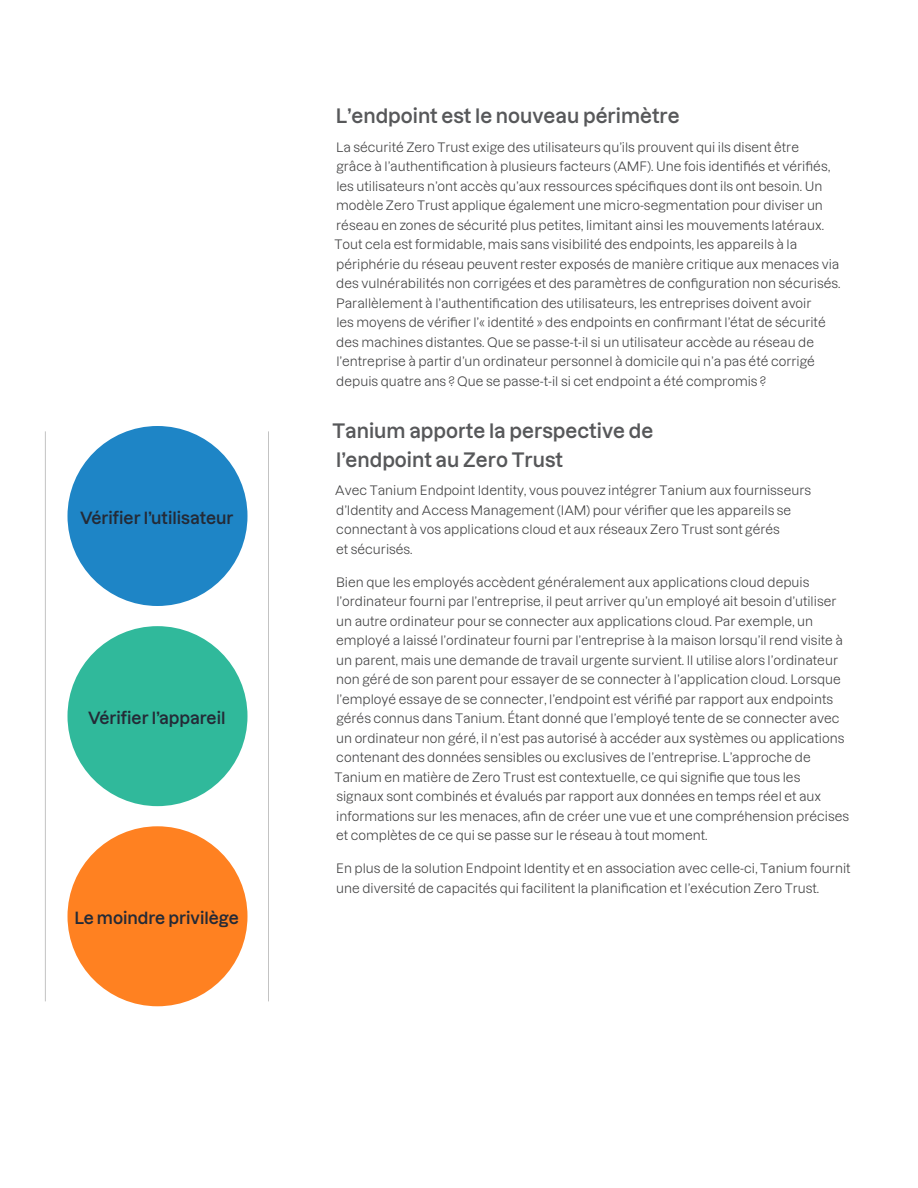
<style>
.page{position:relative;width:918px;height:1188px;background:#fff}
.page>*{position:absolute;margin:0;border:0;box-sizing:border-box;transform-origin:0 0}
.t1{font:600 19.5px/29.2px "Dazzed";color:#57585a}
.t2{font:600 16.5px "Dazzed";color:#242a36}
.P1{font:12.75px/19.5px "Dazzed";color:#3e3e3f}
</style>
<div class="page">
<div style="left:68px;top:626px;width:180px;height:180px;background:#30b99b;border-radius:50%"></div>
<div style="left:68px;top:426px;width:180px;height:180px;background:#1e85c6;border-radius:50%"></div>
<div style="left:68px;top:826px;width:180px;height:180px;background:#ff8121;border-radius:50%"></div>
<hr style="left:268px;top:431px;width:1px;height:570px;background:#c3c3c3">
<hr style="left:45px;top:431px;width:1px;height:570px;background:#c3c3c3">
<h4 class="t2" style="left:80px;top:504px;width:155px">Vérifier l’utilisateur</h4>
<h4 class="t2" style="left:88px;top:704px;width:139px">Vérifier l’appareil</h4>
<h4 class="t2" style="left:75px;top:904px;width:166px">Le moindre privilège</h4>
<h3 class="t1" style="left:336px;top:99px;width:345px">L’endpoint est le nouveau périmètre</h3>
<p class="P1" style="left:334px;top:136px;width:508px">La sécurité Zero Trust exige des utilisateurs qu’ils prouvent qui ils disent être<br>grâce à l’authentification à plusieurs facteurs (AMF). Une fois identifiés et vérifiés, les utilisateurs n’ont accès qu’aux ressources spécifiques dont ils ont besoin. Un modèle Zero Trust applique également une micro-segmentation pour diviser un réseau en zones de sécurité plus petites, limitant ainsi les mouvements latéraux.<br>Tout cela est formidable, mais sans visibilité des endpoints, les appareils à la périphérie du réseau peuvent rester exposés de manière critique aux menaces via des vulnérabilités non corrigées et des paramètres de configuration non sécurisés.<br>Parallèlement à l’authentification des utilisateurs, les entreprises doivent avoir<br>les moyens de vérifier l’« identité » des endpoints en confirmant l’état de sécurité des machines distantes. Que se passe-t-il si un utilisateur accède au réseau de l’entreprise à partir d’un ordinateur personnel à domicile qui n’a pas été corrigé depuis quatre ans ? Que se passe-t-il si cet endpoint a été compromis ?</p>
<h3 class="t1" style="left:333px;top:414px;width:322px">Tanium apporte la perspective de l’endpoint au Zero Trust</h3>
<p class="P1" style="left:335px;top:479px;width:477px">Avec Tanium Endpoint Identity, vous pouvez intégrer Tanium aux fournisseurs d’Identity and Access Management (IAM) pour vérifier que les appareils se connectant à vos applications cloud et aux réseaux Zero Trust sont gérés<br>et sécurisés.</p>
<p class="P1" style="left:334px;top:571px;width:516px">Bien que les employés accèdent généralement aux applications cloud depuis l’ordinateur fourni par l’entreprise, il peut arriver qu’un employé ait besoin d’utiliser un autre ordinateur pour se connecter aux applications cloud. Par exemple, un employé a laissé l’ordinateur fourni par l’entreprise à la maison lorsqu’il rend visite à un parent, mais une demande de travail urgente survient. Il utilise alors l’ordinateur non géré de son parent pour essayer de se connecter à l’application cloud. Lorsque l’employé essaye de se connecter, l’endpoint est vérifié par rapport aux endpoints gérés connus dans Tanium. Étant donné que l’employé tente de se connecter avec un ordinateur non géré, il n’est pas autorisé à accéder aux systèmes ou applications contenant des données sensibles ou exclusives de l’entreprise. L’approche de Tanium en matière de Zero Trust est contextuelle, ce qui signifie que tous les signaux sont combinés et évalués par rapport aux données en temps réel et aux informations sur les menaces, afin de créer une vue et une compréhension précises et complètes de ce qui se passe sur le réseau à tout moment.</p>
<p class="P1" style="left:336px;top:857px;width:516px">En plus de la solution Endpoint Identity et en association avec celle-ci, Tanium fournit une diversité de capacités qui facilitent la planification et l’exécution Zero Trust.</p>
</div>
